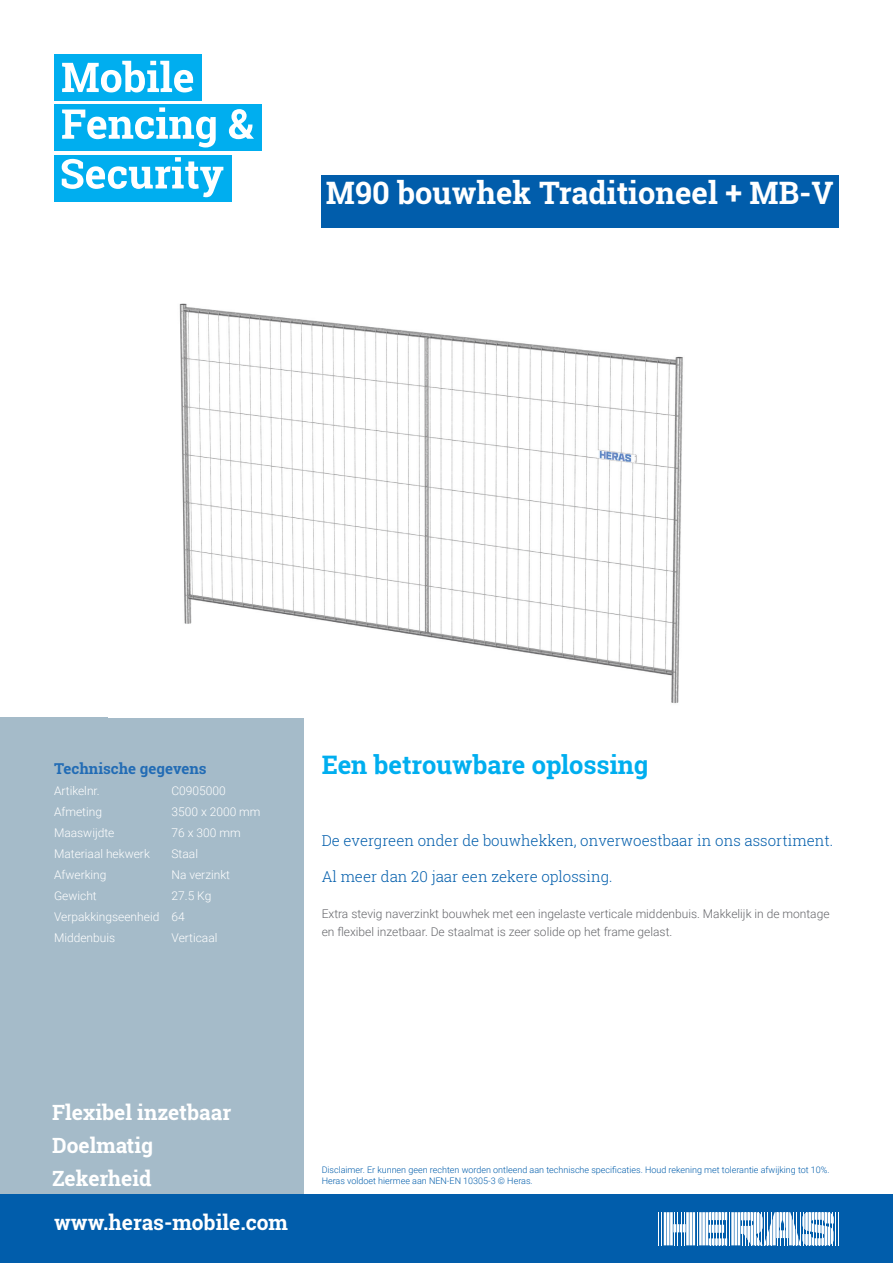
<style>
.page{position:relative;width:893px;height:1263px;background:#fff}
.page>*{position:absolute;margin:0;border:0;box-sizing:border-box;transform-origin:0 0}
.t1{font:700 30.9px "Roboto Slab";color:#fff}
.t2{font:700 25.5px "Roboto Slab";color:#00aeef}
.t3{font:700 21px/33px "Roboto Slab";color:#fff}
.t4{font:300 15px "Roboto Slab";color:#015dab}
.t5{font:700 15px "Roboto Slab";color:#226cb5}
.t6{font:300 12px/21px "Roboto";color:#fff}
.t7{font:300 12px/18px "Roboto";color:#66676b}
.t8{font:300 9px/10.8px "Roboto";color:#015dab}
</style>
<div class="page">
<div style="left:0;top:717px;width:304px;height:492px;background:#a5bbc9"></div>
<div style="left:322px;top:175px;width:517px;height:53px;background:#015dab"></div>
<img style="left:179px;top:303px;width:504px;height:401px">
<div style="left:0;top:1195px;width:893px;height:68px;background:#015dab"></div>
<hr style="left:658px;top:1212px;width:1px;height:33px;background:#fff">
<hr style="left:662px;top:1212px;width:1px;height:33px;background:#fff">
<hr style="left:697px;top:1212px;width:1px;height:33px;background:#fff">
<hr style="left:835px;top:1212px;width:1px;height:33px;background:#fff">
<hr style="left:838px;top:1212px;width:1px;height:33px;background:#fff">
<svg style="left:664px;top:1212px;width:31px;height:33px"></svg>
<hr style="left:705px;top:1212px;width:3px;height:33px;background:#fff">
<hr style="left:702px;top:1212px;width:3px;height:33px;background:#fff">
<hr style="left:699px;top:1212px;width:3px;height:33px;background:#fff">
<svg style="left:709px;top:1212px;width:125px;height:33px"></svg>
<div style="left:54px;top:54px;width:147px;height:47px;background:#00aeef"></div>
<div style="left:54px;top:104px;width:207px;height:47px;background:#00aeef"></div>
<div style="left:54px;top:155px;width:177px;height:46px;background:#00aeef"></div>
<svg style="left:62px;top:61px;width:131px;height:31px"></svg>
<svg style="left:62px;top:107px;width:154px;height:40px"></svg>
<svg style="left:229px;top:109px;width:25px;height:30px"></svg>
<svg style="left:62px;top:157px;width:161px;height:40px"></svg>
<h1 class="t1" style="left:326px;top:172px;width:509px">M90 bouwhek Traditioneel + MB-V</h1>
<h3 class="t5" style="left:54px;top:758px;width:154px">Technische gegevens</h3>
<h3 class="t6" style="left:54px;top:780px;width:47px">Artikelnr.</h3>
<h3 class="t6" style="left:172px;top:780px;width:56px">C0905000</h3>
<h3 class="t6" style="left:54px;top:801px;width:50px">Afmeting</h3>
<h3 class="t6" style="left:172px;top:801px;width:91px">3500 x 2000 mm</h3>
<h3 class="t6" style="left:54px;top:822px;width:62px">Maaswijdte</h3>
<h3 class="t6" style="left:172px;top:822px;width:71px">76 x 300 mm</h3>
<h3 class="t6" style="left:54px;top:843px;width:97px">Materiaal hekwerk</h3>
<h3 class="t6" style="left:172px;top:843px;width:28px">Staal</h3>
<h3 class="t6" style="left:54px;top:864px;width:54px">Afwerking</h3>
<h3 class="t6" style="left:172px;top:864px;width:60px">Na verzinkt</h3>
<h3 class="t6" style="left:54px;top:885px;width:44px">Gewicht</h3>
<h3 class="t6" style="left:54px;top:885px;width:159px;text-indent:118px">27.5 Kg<br>Verpakkingseenheid 64<br>Middenbuis</h3>
<h3 class="t6" style="left:172px;top:927px;width:47px">Verticaal</h3>
<h2 class="t2" style="left:322px;top:747px;width:328px">Een betrouwbare oplossing</h2>
<h3 class="t4" style="left:322px;top:830px;width:513px">De evergreen onder de bouwhekken, onverwoestbaar in ons assortiment.</h3>
<h3 class="t4" style="left:322px;top:866px;width:292px">Al meer dan 20 jaar een zekere oplossing.</h3>
<h3 class="t7" style="left:322px;top:904px;width:509px">Extra stevig naverzinkt bouwhek met een ingelaste verticale middenbuis. Makkelijk in de montage en flexibel inzetbaar. De staalmat is zeer solide op het frame gelast.</h3>
<h3 class="t3" style="left:52px;top:1095px;width:180px">Flexibel inzetbaar<br>Doelmatig<br>Zekerheid</h3>
<h3 class="t3" style="left:54px;top:1206px;width:236px">www.heras-mobile.com</h3>
<p class="t8" style="left:322px;top:1164px;width:509px">Disclaimer. Er kunnen geen rechten worden ontleend aan technische specificaties. Houd rekening met tolerantie afwijking tot 10%.<br>Heras voldoet hiermee aan NEN-EN 10305-3 © Heras.</p>
</div>
